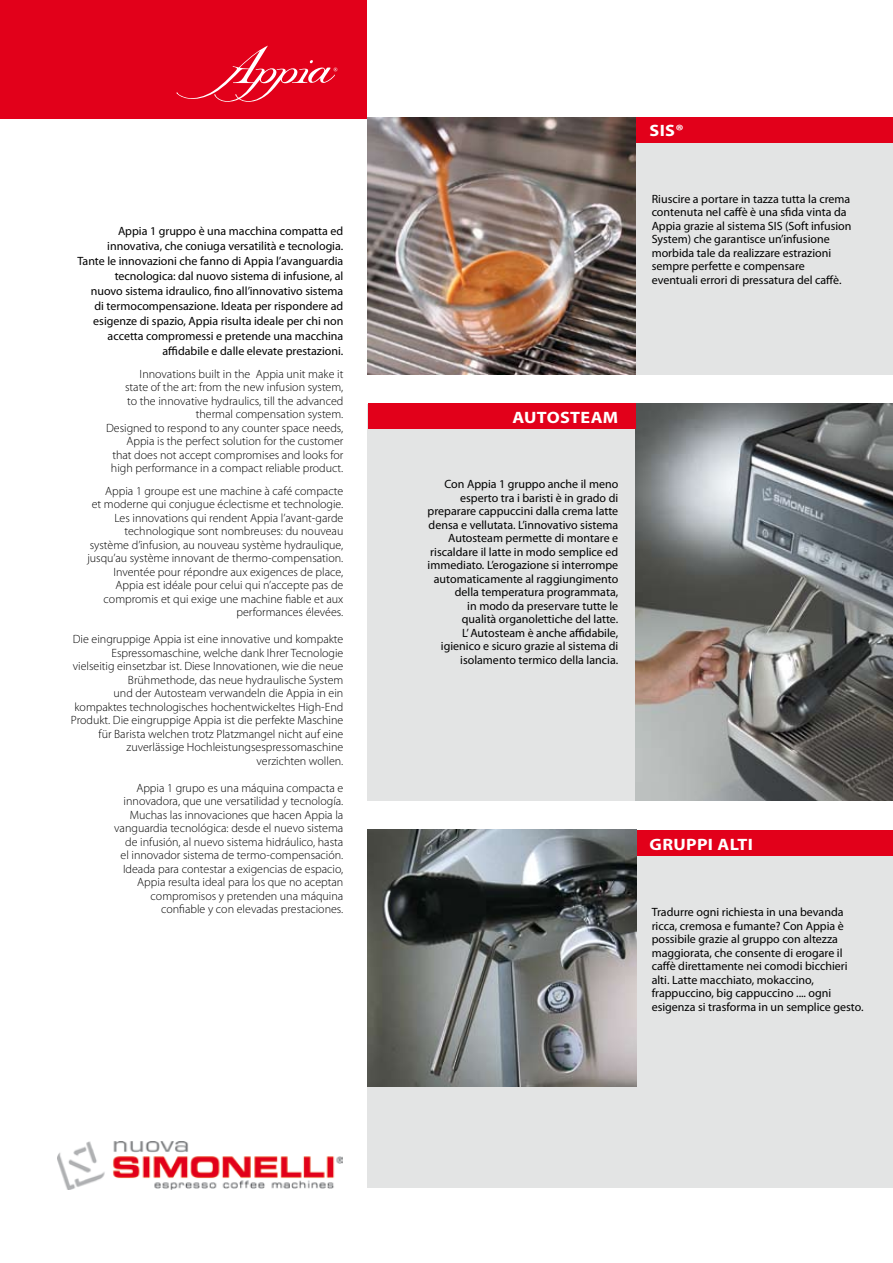
<style>
.page{position:relative;width:893px;height:1263px;background:#fff}
.page>*{position:absolute;margin:0;border:0;box-sizing:border-box;transform-origin:0 0}
.t1{font:700 16.5px "Myriad Pro";letter-spacing:.02em;color:#fff;scale:1.1 1}
.t2{font:300 12px/13.5px "Myriad Pro";color:#000;text-align:right}
.t3{font:12px/13.5px "Myriad Pro";color:#000;text-align:right}
</style>
<div class="page">
<div style="left:0;top:0;width:367px;height:118px;background:#e2001a"></div>
<img style="left:57px;top:1142px;width:285px;height:47px">
<svg style="left:176px;top:46px;width:161px;height:56px"></svg>
<div style="left:636px;top:117px;width:257px;height:258px;background:#e3e4e4"></div>
<div style="left:367px;top:404px;width:526px;height:396px;background:#e3e4e4"></div>
<div style="left:367px;top:830px;width:526px;height:357px;background:#e3e4e4"></div>
<img style="left:636px;top:404px;width:257px;height:397px">
<img style="left:367px;top:117px;width:269px;height:258px">
<div style="left:636px;top:117px;width:257px;height:26px;background:#e2001a"></div>
<div style="left:368px;top:404px;width:268px;height:25px;background:#e2001a"></div>
<div style="left:636px;top:830px;width:257px;height:25px;background:#e2001a"></div>
<img style="left:367px;top:830px;width:270px;height:256px">
<p class="t3" style="left:77px;top:224px;width:267px;line-height:15px">Appia 1 gruppo è una macchina compatta ed innovativa, che coniuga versatilità e tecnologia.<br>Tante le innovazioni che fanno di Appia l’avanguardia tecnologica: dal nuovo sistema di infusione, al<br>nuovo sistema idraulico, fino all’innovativo sistema<br>di termocompensazione. Ideata per rispondere ad esigenze di spazio, Appia risulta ideale per chi non accetta compromessi e pretende una macchina affidabile e dalle elevate prestazioni.</p>
<p class="t2" style="left:106px;top:367px;width:239px">Innovations built in the Appia unit make it<br>state of the art: from the new infusion system,<br>to the innovative hydraulics, till the advanced thermal compensation system.<br>Designed to respond to any counter space needs, Appia is the perfect solution for the customer that does not accept compromises and looks for high performance in a compact reliable product.</p>
<p class="t2" style="left:87px;top:484px;width:258px">Appia 1 groupe est une machine à café compacte<br>et moderne qui conjugue éclectisme et technologie.<br>Les innovations qui rendent Appia l’avant-garde technologique sont nombreuses: du nouveau système d’infusion, au nouveau système hydraulique, jusqu’au système innovant de thermo-compensation.<br>Inventée pour répondre aux exigences de place, Appia est idéale pour celui qui n’accepte pas de compromis et qui exige une machine fiable et aux performances élevées.</p>
<p class="t2" style="left:71px;top:632px;width:274px">Die eingruppige Appia ist eine innovative und kompakte Espressomaschine, welche dank Ihrer Tecnologie vielseitig einsetzbar ist. Diese Innovationen, wie die neue Brühmethode, das neue hydraulische System<br>und der Autosteam verwandeln die Appia in ein kompaktes technologisches hochentwickeltes High-End Produkt. Die eingruppige Appia ist die perfekte Maschine für Barista welchen trotz Platzmangel nicht auf eine zuverlässige Hochleistungsespressomaschine<br>verzichten wollen.</p>
<p class="t2" style="left:114px;top:781px;width:231px">Appia 1 grupo es una máquina compacta e innovadora, que une versatilidad y tecnología.<br>Muchas las innovaciones que hacen Appia la vanguardia tecnológica: desde el nuevo sistema de infusión, al nuevo sistema hidráulico, hasta el innovador sistema de termo-compensación.<br>Ideada para contestar a exigencias de espacio, Appia resulta ideal para los que no aceptan compromisos y pretenden una máquina confiable y con elevadas prestaciones.</p>
<h1 class="t1" style="left:650px;top:120px;width:33px">SIS®</h1>
<p class="t3" style="left:652px;top:192px;width:201px;text-align:left">Riuscire a portare in tazza tutta la crema contenuta nel caffè è una sfida vinta da Appia grazie al sistema SIS (Soft infusion System) che garantisce un’infusione morbida tale da realizzare estrazioni sempre perfette e compensare eventuali errori di pressatura del caffè.</p>
<h1 class="t1" style="left:513px;top:407px;width:98px">AUTOSTEAM</h1>
<p class="t3" style="left:428px;top:477px;width:192px">Con Appia 1 gruppo anche il meno esperto tra i baristi è in grado di preparare cappuccini dalla crema latte densa e vellutata. L’innovativo sistema Autosteam permette di montare e riscaldare il latte in modo semplice ed immediato. L’erogazione si interrompe automaticamente al raggiungimento della temperatura programmata,<br>in modo da preservare tutte le<br>qualità organolettiche del latte.<br>L’ Autosteam è anche affidabile, igienico e sicuro grazie al sistema di isolamento termico della lancia.</p>
<h1 class="t1" style="left:650px;top:833px;width:96px">GRUPPI ALTI</h1>
<p class="t3" style="left:652px;top:905px;width:213px;text-align:left">Tradurre ogni richiesta in una bevanda ricca, cremosa e fumante? Con Appia è possibile grazie al gruppo con altezza maggiorata, che consente di erogare il caffè direttamente nei comodi bicchieri alti. Latte macchiato, mokaccino, frappuccino, big cappuccino .... ogni esigenza si trasforma in un semplice gesto.</p>
</div>
